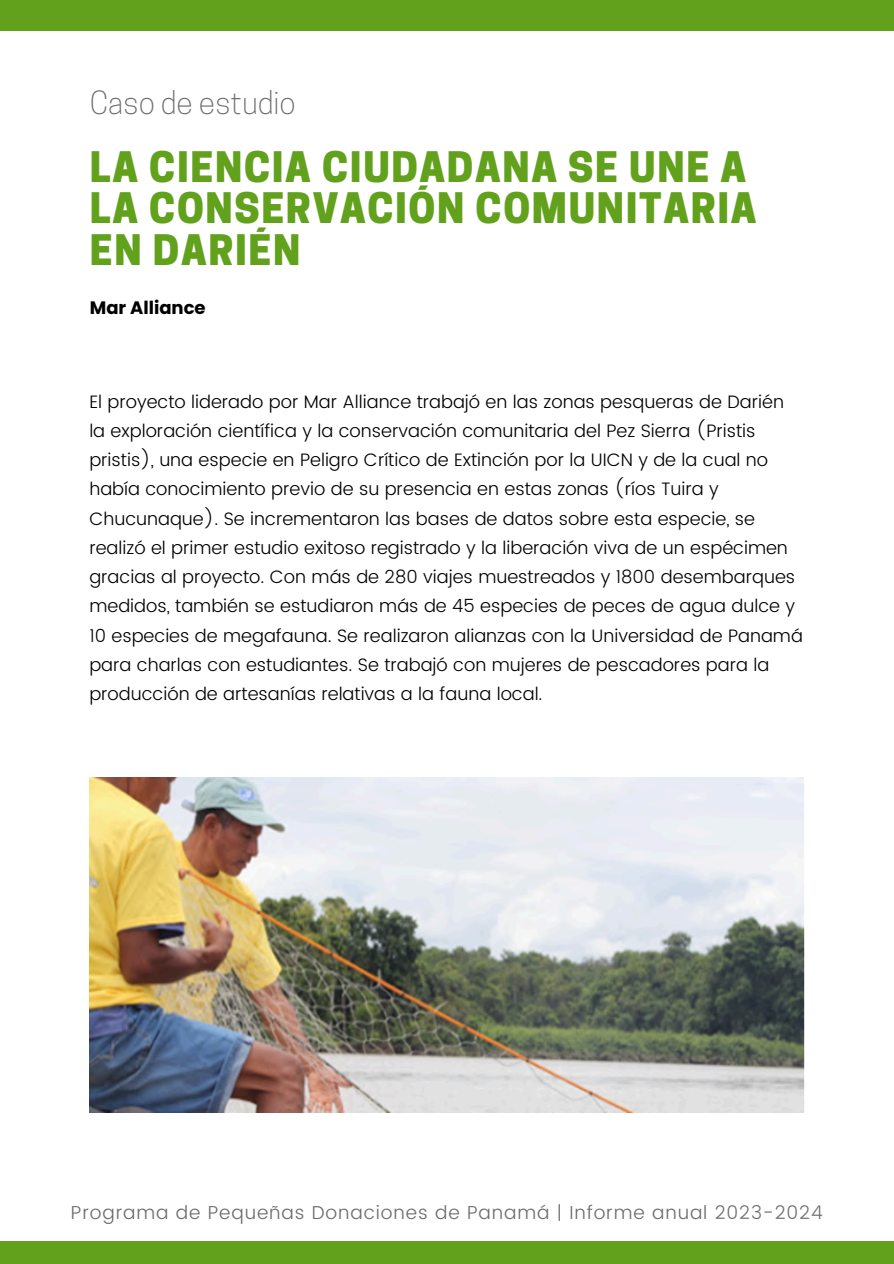
<style>
.page{position:relative;width:894px;height:1264px;background:#fff}
.page>*{position:absolute;margin:0;border:0;box-sizing:border-box;transform-origin:0 0}
.t1{font:800 39.45px/41.7px "Cooper Hewitt";letter-spacing:.04em;color:#61a11c}
.t2{font:300 30px "Cooper Hewitt";color:#6b6b6b}
.t3{font:300 18.75px "Poppins";letter-spacing:.045em;color:#6b6b6b}
.t4{font:300 18px/29.2px "Poppins";color:#000}
.t5{font:700 18px "Poppins";color:#000}
</style>
<div class="page">
<div style="left:0;top:1241px;width:893px;height:22px;background:#61a11c"></div>
<div style="left:0;top:0;width:893px;height:30px;background:#61a11c"></div>
<img style="left:90px;top:777px;width:714px;height:335px">
<p class="t2" style="left:90px;top:92px;width:207px">Caso de estudio</p>
<h3 class="t1" style="left:90px;top:151px;width:668px">LA CIENCIA CIUDADANA SE UNE A<br>LA CONSERVACIÓN COMUNITARIA<br>EN DARIÉN</h3>
<p class="t5" style="left:90px;top:295px;width:117px">Mar Alliance</p>
<h2 class="t4" style="left:89px;top:387px;width:714px">El proyecto liderado por Mar Alliance trabajó en las zonas pesqueras de Darién la exploración científica y la conservación comunitaria del Pez Sierra (Pristis pristis), una especie en Peligro Crítico de Extinción por la UICN y de la cual no había conocimiento previo de su presencia en estas zonas (ríos Tuira y Chucunaque). Se incrementaron las bases de datos sobre esta especie, se realizó el primer estudio exitoso registrado y la liberación viva de un espécimen gracias al proyecto. Con más de 280 viajes muestreados y 1800 desembarques medidos, también se estudiaron más de 45 especies de peces de agua dulce y 10 especies de megafauna. Se realizaron alianzas con la Universidad de Panamá para charlas con estudiantes. Se trabajó con mujeres de pescadores para la producción de artesanías relativas a la fauna local.</h2>
<p class="t3" style="left:71px;top:1201px;width:753px">Programa de Pequeñas Donaciones de Panamá | Informe anual 2023-2024</p>
</div>
